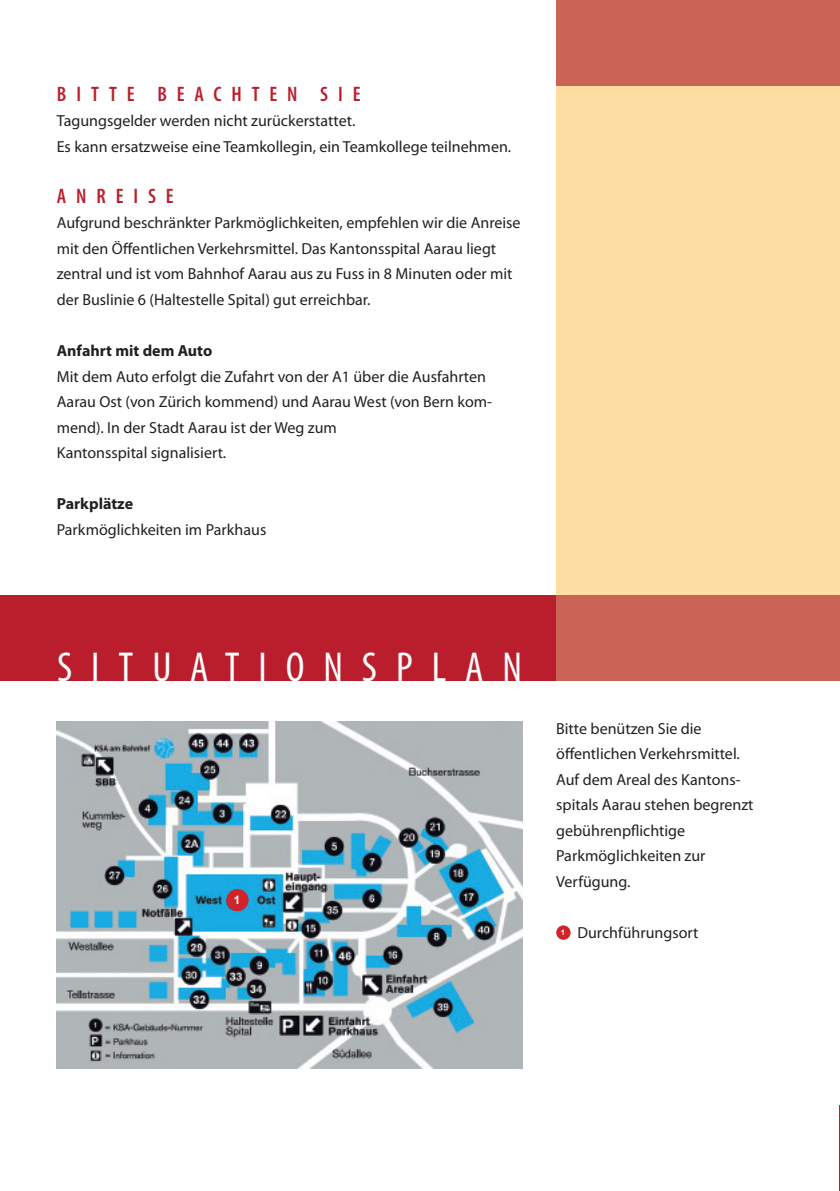
<style>
.page{position:relative;width:840px;height:1191px;background:#fff}
.page>*{position:absolute;margin:0;border:0;box-sizing:border-box;transform-origin:0 0}
.t1{font:condensed 42px "Myriad Pro";letter-spacing:.45em;color:#fff}
.t2{font:600 condensed 21px "Myriad Pro";letter-spacing:.47em;color:#ba1e2d}
.t3{font:16px/25.6px "Myriad Pro";color:#231f20}
.t4{font:700 16px "Myriad Pro";color:#231f20}
.t5{font:700 11.6px "Arial";color:#fff}
</style>
<div class="page">
<div style="left:556px;top:0;width:283px;height:597px;background:#ffdea4"></div>
<div style="left:556px;top:0;width:283px;height:85px;background:#cb6457"></div>
<div style="left:0;top:595px;width:839px;height:85px;background:#ba1e2d"></div>
<div style="left:556px;top:595px;width:283px;height:85px;background:#cb6457"></div>
<div style="left:556px;top:925px;width:14px;height:14px;background:#d1232a;border-radius:50%"></div>
<img style="left:57px;top:722px;width:465px;height:346px">
<div style="left:226px;top:889px;width:22px;height:22px;background:#d1232a;border-radius:50%"></div>
<h2 class="t2" style="left:57px;top:81px;width:305px">BITTE BEACHTEN SIE</h2>
<p class="t3" style="left:57px;top:108px;width:455px">Tagungsgelder werden nicht zurückerstattet.<br>Es kann ersatzweise eine Teamkollegin, ein Teamkollege teilnehmen.</p>
<h2 class="t2" style="left:57px;top:183px;width:118px">ANREISE</h2>
<p class="t3" style="left:57px;top:210px;width:465px">Aufgrund beschränkter Parkmöglichkeiten, empfehlen wir die Anreise mit den Öffentlichen Verkehrsmittel. Das Kantonsspital Aarau liegt zentral und ist vom Bahnhof Aarau aus zu Fuss in 8 Minuten oder mit der Buslinie 6 (Haltestelle Spital) gut erreichbar.</p>
<p class="t4" style="left:57px;top:340px;width:157px">Anfahrt mit dem Auto</p>
<p class="t3" style="left:57px;top:363px;width:436px">Mit dem Auto erfolgt die Zufahrt von der A1 über die Ausfahrten Aarau Ost (von Zürich kommend) und Aarau West (von Bern kom&shy;mend). In der Stadt Aarau ist der Weg zum<br>Kantonsspital signalisiert.</p>
<p class="t4" style="left:57px;top:493px;width:78px">Parkplätze</p>
<p class="t3" style="left:57px;top:516px;width:211px">Parkmöglichkeiten im Parkhaus</p>
<h1 class="t1" style="left:57px;top:641px;width:466px">SITUATIONSPLAN</h1>
<p class="t5" style="left:234px;top:892px;width:8px">1</p>
<p class="t3" style="left:556px;top:715px;width:199px">Bitte benützen Sie die öffentlichen Verkehrsmittel.<br>Auf dem Areal des Kantons&shy;spitals Aarau stehen begrenzt gebührenpflichtige<br>Parkmöglichkeiten zur<br>Verfügung.</p>
<p class="t3" style="left:560px;top:919px;width:139px"><sup>1</sup> Durchführungsort</p>
</div>
